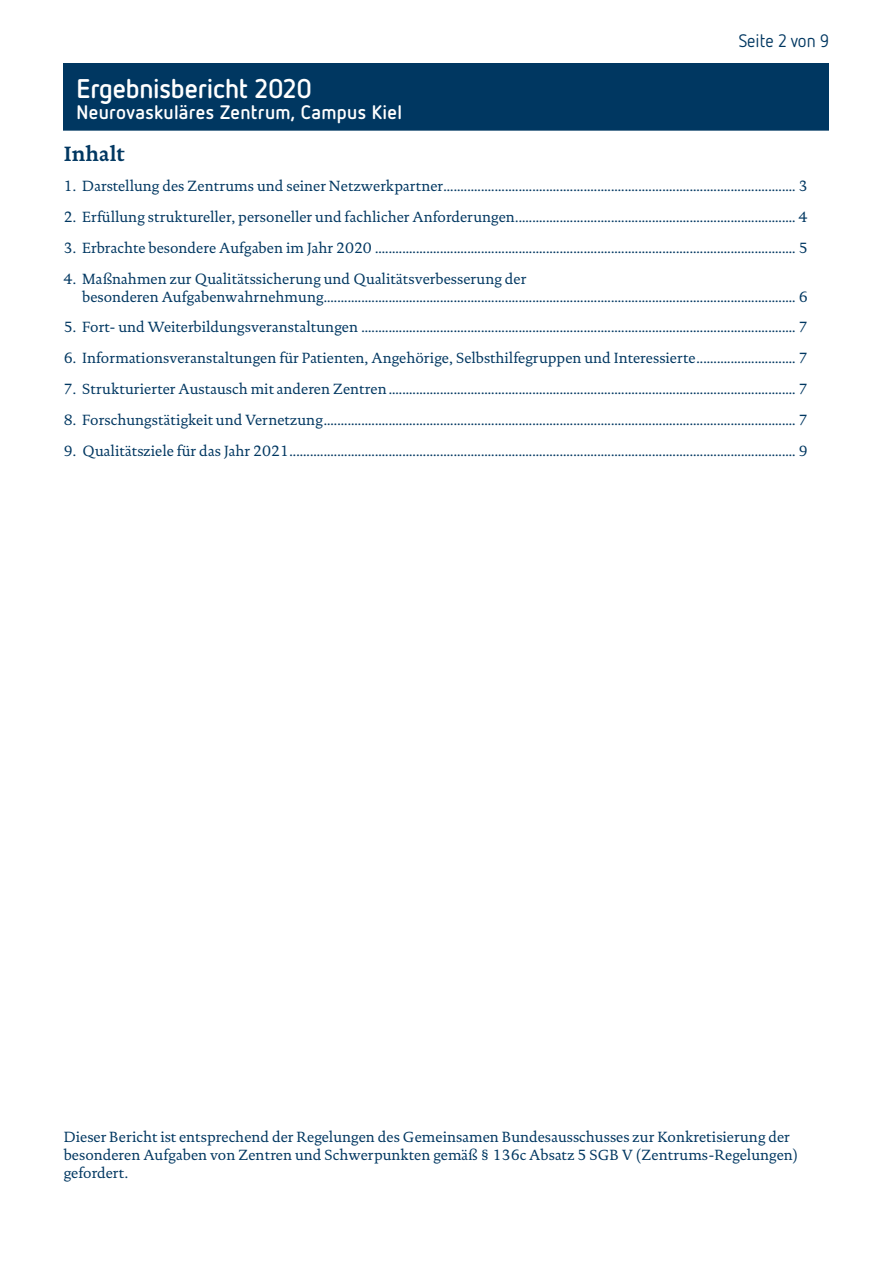
<style>
.page{position:relative;width:893px;height:1263px;background:#fff}
.page>*{position:absolute;margin:0;border:0;box-sizing:border-box;transform-origin:0 0}
.t1{font:700 27px "Netto OT";letter-spacing:-.01em;color:#fff}
.Subheadline{font:700 21px "DTL Documenta TOT";color:#003761}
.t2{font:700 19.5px "Netto OT";letter-spacing:.015em;color:#fff}
.t3{font:18px "Netto OT";color:#003761}
.Fließ{font:15px/18px "DTL Documenta TOT";color:#003761}
</style>
<div class="page">
<div style="left:64px;top:64px;width:765px;height:68px;background:#003761"></div>
<hr style="left:43px;top:131px;width:807px;height:4px;background:#fff">
<h1 class="t1" style="left:77px;top:71px;width:237px">Ergebnisbericht 2020</h1>
<h3 class="t2" style="left:77px;top:100px;width:327px">Neurovaskuläres Zentrum, Campus Kiel</h3>
<p class="t3" style="left:739px;top:29px;width:92px">Seite 2 von 9</p>
<p class="Subheadline" style="left:64px;top:140px;width:63px">Inhalt</p>
<p class="Fließ" style="left:64px;top:177px;width:746px">1. Darstellung des Zentrums und seiner Netzwerkpartner....................................................................................................... 3</p>
<p class="Fließ" style="left:64px;top:208px;width:746px">2. Erfüllung struktureller, personeller und fachlicher Anforderungen.................................................................................. 4</p>
<p class="Fließ" style="left:64px;top:239px;width:746px">3. Erbrachte besondere Aufgaben im Jahr 2020 ........................................................................................................................... 5</p>
<p class="Fließ" style="left:82px;top:270px;width:727px;text-indent:-18px">4. Maßnahmen zur Qualitätssicherung und Qualitätsverbesserung der<br>besonderen Aufgabenwahrnehmung.......................................................................................................................................... 6</p>
<p class="Fließ" style="left:64px;top:318px;width:746px">5. Fort- und Weiterbildungsveranstaltungen ............................................................................................................................... 7</p>
<p class="Fließ" style="left:64px;top:349px;width:746px">6. Informationsveranstaltungen für Patienten, Angehörige, Selbsthilfegruppen und Interessierte............................. 7</p>
<p class="Fließ" style="left:64px;top:380px;width:746px">7. Strukturierter Austausch mit anderen Zentren....................................................................................................................... 7</p>
<p class="Fließ" style="left:64px;top:411px;width:746px">8. Forschungstätigkeit und Vernetzung.......................................................................................................................................... 7</p>
<p class="Fließ" style="left:64px;top:441px;width:746px">9. Qualitätsziele für das Jahr 2021.................................................................................................................................................... 9</p>
<p class="Fließ" style="left:64px;top:1128px;width:736px">Dieser Bericht ist entsprechend der Regelungen des Gemeinsamen Bundesausschusses zur Konkretisierung der besonderen Aufgaben von Zentren und Schwerpunkten gemäß § 136c Absatz 5 SGB V (Zentrums-Regelungen) gefordert.</p>
</div>
